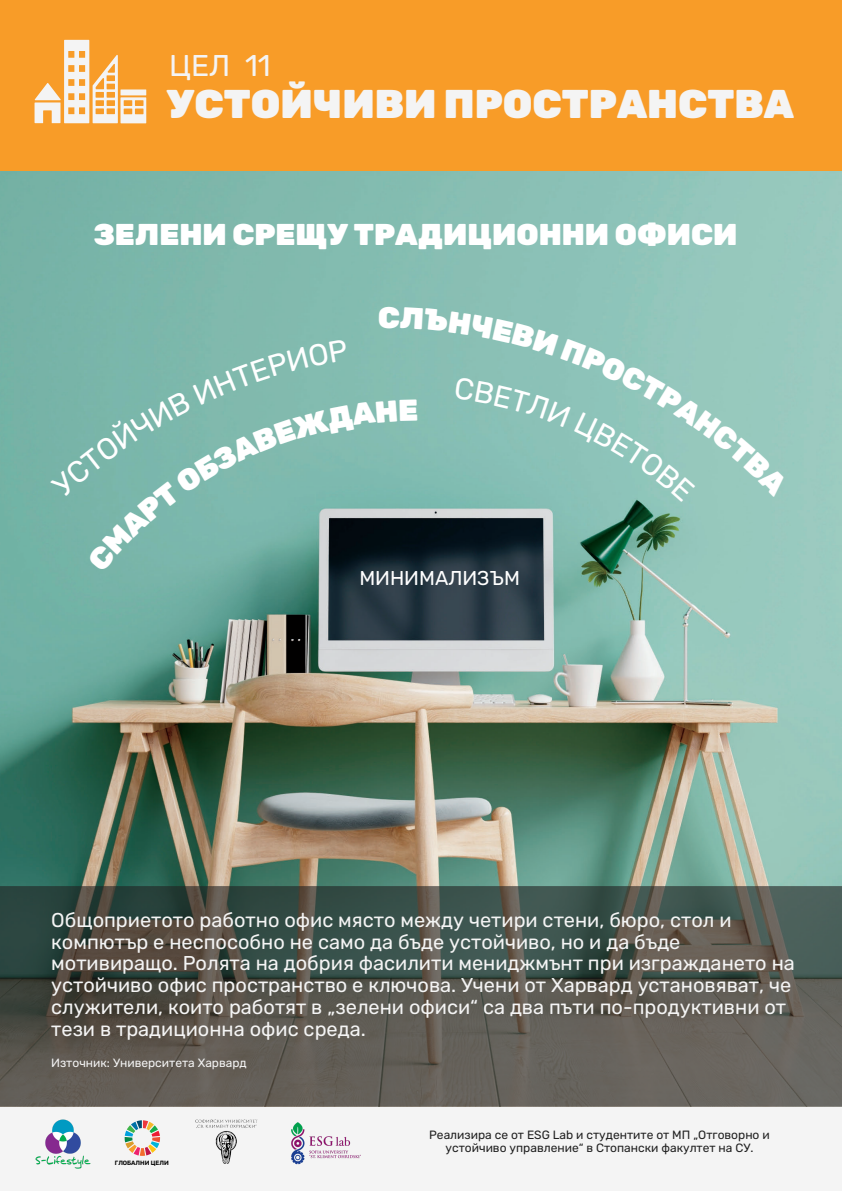
<style>
.page{position:relative;width:842px;height:1191px;background:#fff}
.page>*{position:absolute;margin:0;border:0;box-sizing:border-box;transform-origin:0 0}
.t1{font:900 40px "Rubik";color:#f4f4f4}
.t2{font:900 30px "Rubik";color:#fff}
.t3{font:30px "Rubik";color:#f4f4f4}
.t4{font:20px/21.7px "Rubik";color:#f4f4f4}
.t5{font:20px "Rubik";color:#fff}
.t6{font:12px/12.7px "Rubik";color:#212121;text-align:center}
.t7{font:12px "Rubik";color:#f4f4f4}
.t8{font:600 6.2px "Rubik";color:#000}
</style>
<div class="page">
<div style="left:0;top:1100px;width:842px;height:90px;background:#f4f4f4"></div>
<img style="left:291px;top:1122px;width:70px;height:43px">
<img style="left:191px;top:1106px;width:70px;height:58px">
<svg style="left:125px;top:1120px;width:35px;height:35px"></svg>
<img style="left:35px;top:1119px;width:56px;height:49px">
<img style="left:0;top:170px;width:842px;height:716px">
<div style="left:0;top:0;width:842px;height:170px;background:#f89c28"></div>
<svg style="left:35px;top:40px;width:111px;height:83px"></svg>
<svg style="left:0;top:886px;width:842px;height:220px;background:#54564f"></svg>
<svg style="left:50px;top:306px;width:739px;height:266px;background:#7db2a8"></svg>
<h2 class="t3" style="left:169px;top:48px;width:103px">ЦЕЛ 11</h2>
<h1 class="t1" style="left:166px;top:81px;width:629px">УСТОЙЧИВИ ПРОСТРАНСТВА</h1>
<h2 class="t2" style="left:93px;top:217px;width:645px">ЗЕЛЕНИ СРЕЩУ ТРАДИЦИОННИ ОФИСИ</h2>
<p class="t5" style="left:359px;top:566px;width:162px">МИНИМАЛИЗЪМ</p>
<p class="t4" style="left:51px;top:909px;width:745px">Общоприетото работно офис място между четири стени, бюро, стол и компютър е неспособно не само да бъде устойчиво, но и да бъде мотивиращо. Ролята на добрия фасилити мениджмънт при изграждането на устойчиво офис пространство е ключова. Учени от Харвард установяват, че служители, които работят в „зелени офиси“ са два пъти по-продуктивни от тези в традиционна офис среда.</p>
<p class="t7" style="left:51px;top:1055px;width:197px">Източник: Университета Харвард</p>
<p class="t8" style="left:115px;top:1158px;width:55px">ГЛОБАЛНИ ЦЕЛИ</p>
<p class="t6" style="left:429px;top:1128px;width:342px">Реализира се от ESG Lab и студентите от МП „Отговорно и устойчиво управление“ в Стопански факултет на СУ.</p>
</div>
